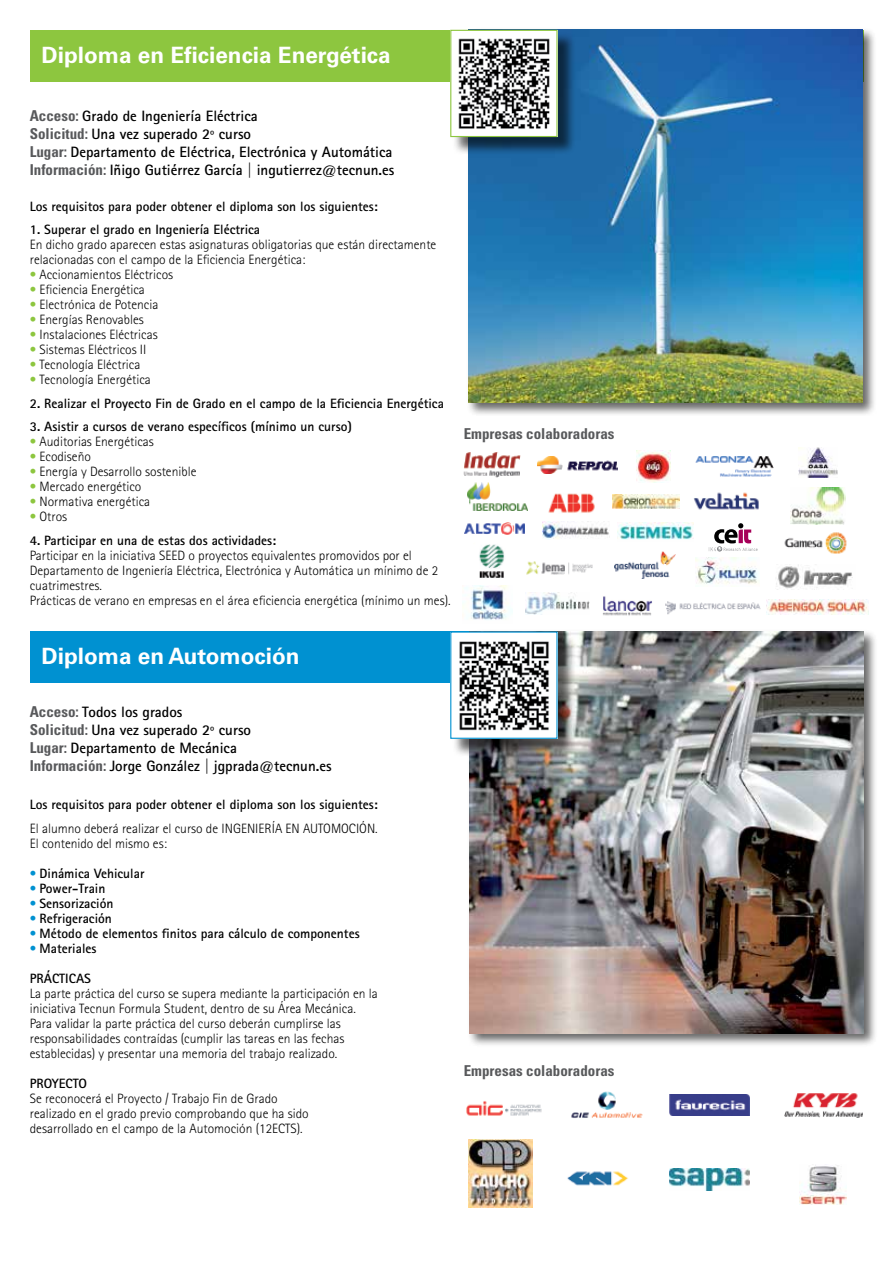
<style>
.page{position:relative;width:893px;height:1263px;background:#fff}
.page>*{position:absolute;margin:0;border:0;box-sizing:border-box;transform-origin:0 0}
.t1{font:700 22.5px "Univers LT Std";color:#fff}
.t2{font:700 15px/18px "Rotis Sans Serif Std";color:#000}
.t3{font:700 condensed 15px "Univers LT Std";color:#58595b}
.t4{font:300 13.5px/15px "Rotis Sans Serif Std";color:#000}
.t5{font:700 13.5px "Rotis Sans Serif Std";color:#000}
.s1{font-family:"Univers LT Std";font-stretch:condensed;color:#58595b}
.s2{color:#8dc63f}
.s3{font-weight:300;color:#0091d1}
</style>
<div class="page">
<div style="left:30px;top:631px;width:833px;height:52px;background:#0091d1"></div>
<div style="left:30px;top:30px;width:833px;height:52px;background:#8dc63f"></div>
<div style="left:467px;top:629px;width:410px;height:418px;background:#000;opacity:.6"></div>
<img style="left:469px;top:631px;width:394px;height:402px">
<div style="left:466px;top:28px;width:411px;height:388px;background:#000;opacity:.6"></div>
<img style="left:468px;top:30px;width:394px;height:372px">
<svg style="left:709px;top:523px;width:48px;height:29px"></svg>
<img style="left:548px;top:493px;width:47px;height:20px">
<img style="left:766px;top:600px;width:102px;height:14px">
<img style="left:695px;top:456px;width:79px;height:21px">
<img style="left:464px;top:522px;width:61px;height:12px">
<img style="left:636px;top:450px;width:34px;height:32px">
<img style="left:465px;top:585px;width:47px;height:35px">
<img style="left:784px;top:532px;width:63px;height:22px">
<img style="left:615px;top:551px;width:61px;height:27px">
<img style="left:467px;top:482px;width:60px;height:28px">
<img style="left:464px;top:452px;width:56px;height:25px">
<img style="left:776px;top:564px;width:77px;height:26px">
<img style="left:526px;top:561px;width:67px;height:14px">
<img style="left:696px;top:557px;width:62px;height:27px">
<img style="left:603px;top:596px;width:49px;height:20px">
<img style="left:525px;top:593px;width:64px;height:22px">
<img style="left:798px;top:447px;width:39px;height:30px">
<img style="left:613px;top:495px;width:67px;height:13px">
<img style="left:542px;top:521px;width:67px;height:18px">
<img style="left:790px;top:487px;width:55px;height:37px">
<img style="left:665px;top:601px;width:96px;height:14px">
<img style="left:537px;top:456px;width:81px;height:18px">
<img style="left:617px;top:522px;width:77px;height:18px">
<img style="left:694px;top:492px;width:65px;height:18px">
<img style="left:479px;top:544px;width:26px;height:34px">
<div style="left:452px;top:32px;width:124px;height:124px;background:#000;opacity:.6"></div>
<img style="left:452px;top:32px;width:104px;height:103px">
<div style="left:450px;top:30px;width:108px;height:107px;border:1px solid #8dc63f"></div>
<div style="left:452px;top:634px;width:124px;height:123px;background:#000;opacity:.6"></div>
<img style="left:452px;top:633px;width:104px;height:104px">
<div style="left:450px;top:631px;width:108px;height:108px;border:1px solid #0091d1"></div>
<img style="left:466px;top:1101px;width:76px;height:15px">
<img style="left:571px;top:1091px;width:72px;height:27px">
<img style="left:670px;top:1094px;width:79px;height:21px">
<img style="left:784px;top:1093px;width:78px;height:25px">
<img style="left:468px;top:1139px;width:65px;height:68px">
<img style="left:567px;top:1171px;width:62px;height:15px">
<img style="left:670px;top:1168px;width:79px;height:23px">
<img style="left:799px;top:1165px;width:48px;height:39px">
<h1 class="t1" style="left:42px;top:41px;width:351px">Diploma en Eficiencia Energética</h1>
<p class="t2" style="left:30px;top:107px;width:366px"><span class="s1">Acceso:</span> Grado de Ingeniería Eléctrica<br><span class="s1">Solicitud:</span> Una vez superado 2º curso<br><span class="s1">Lugar:</span> Departamento de Eléctrica, Electrónica y Automática <span class="s1">Información:</span> Iñigo Gutiérrez García | ingutierrez@tecnun.es</p>
<p class="t5" style="left:30px;top:198px;width:350px">Los requisitos para poder obtener el diploma son los siguientes:</p>
<p class="t5" style="left:30px;top:221px;width:232px">1. Superar el grado en Ingeniería Eléctrica</p>
<p class="t4" style="left:30px;top:237px;width:408px">En dicho grado aparecen estas asignaturas obligatorias que están directamente relacionadas con el campo de la Eficiencia Energética:</p>
<p class="t4" style="left:30px;top:267px;width:145px"><span class="s2">•</span> Accionamientos Eléctricos</p>
<p class="t4" style="left:30px;top:282px;width:117px"><span class="s2">•</span> Eficiencia Energética</p>
<p class="t4" style="left:30px;top:297px;width:130px"><span class="s2">•</span> Electrónica de Potencia</p>
<p class="t4" style="left:30px;top:312px;width:116px"><span class="s2">•</span> Energías Renovables</p>
<p class="t4" style="left:30px;top:327px;width:129px"><span class="s2">•</span> Instalaciones Eléctricas</p>
<p class="t4" style="left:30px;top:342px;width:118px"><span class="s2">•</span> Sistemas Eléctricos II</p>
<p class="t4" style="left:30px;top:357px;width:112px"><span class="s2">•</span> Tecnología Eléctrica</p>
<p class="t4" style="left:30px;top:372px;width:123px"><span class="s2">•</span> Tecnología Energética</p>
<p class="t5" style="left:30px;top:395px;width:416px">2. Realizar el Proyecto Fin de Grado en el campo de la Eficiencia Energética</p>
<p class="t5" style="left:30px;top:418px;width:324px">3. Asistir a cursos de verano específicos (mínimo un curso)</p>
<p class="t4" style="left:30px;top:434px;width:126px"><span class="s2">•</span> Auditorias Energéticas</p>
<p class="t4" style="left:30px;top:449px;width:63px"><span class="s2">•</span> Ecodiseño</p>
<p class="t4" style="left:30px;top:464px;width:168px"><span class="s2">•</span> Energía y Desarrollo sostenible</p>
<p class="t4" style="left:30px;top:479px;width:113px"><span class="s2">•</span> Mercado energético</p>
<p class="t4" style="left:30px;top:494px;width:122px"><span class="s2">•</span> Normativa energética</p>
<p class="t4" style="left:30px;top:509px;width:39px"><span class="s2">•</span> Otros</p>
<p class="t5" style="left:30px;top:532px;width:248px">4. Participar en una de estas dos actividades:</p>
<p class="t4" style="left:30px;top:548px;width:422px">Participar en la iniciativa SEED o proyectos equivalentes promovidos por el Departamento de Ingeniería Eléctrica, Electrónica y Automática un mínimo de 2 cuatrimestres.<br>Prácticas de verano en empresas en el área eficiencia energética (mínimo un mes).</p>
<p class="t3" style="left:464px;top:424px;width:152px">Empresas colaboradoras</p>
<h1 class="t1" style="left:42px;top:643px;width:259px">Diploma en Automoción</h1>
<p class="t2" style="left:30px;top:703px;width:303px"><span class="s1">Acceso:</span> Todos los grados<br><span class="s1">Solicitud:</span> Una vez superado 2º curso<br><span class="s1">Lugar:</span> Departamento de Mecánica<br><span class="s1">Información:</span> Jorge González | jgprada@tecnun.es</p>
<p class="t5" style="left:30px;top:796px;width:350px">Los requisitos para poder obtener el diploma son los siguientes:</p>
<p class="t4" style="left:30px;top:821px;width:349px">El alumno deberá realizar el curso de INGENIERÍA EN AUTOMOCIÓN.<br>El contenido del mismo es:</p>
<p class="t5" style="left:30px;top:865px;width:116px"><span class="s3">•</span> Dinámica Vehicular</p>
<p class="t5" style="left:30px;top:880px;width:77px"><span class="s3">•</span> Power-Train</p>
<p class="t5" style="left:30px;top:895px;width:85px"><span class="s3">•</span> Sensorización</p>
<p class="t5" style="left:30px;top:910px;width:84px"><span class="s3">•</span> Refrigeración</p>
<p class="t5" style="left:30px;top:925px;width:331px"><span class="s3">•</span> Método de elementos finitos para cálculo de componentes</p>
<p class="t5" style="left:30px;top:940px;width:68px"><span class="s3">•</span> Materiales</p>
<p class="t5" style="left:30px;top:970px;width:63px">PRÁCTICAS</p>
<p class="t4" style="left:30px;top:986px;width:350px">La parte práctica del curso se supera mediante la participación en la iniciativa Tecnun Formula Student, dentro de su Área Mecánica.<br>Para validar la parte práctica del curso deberán cumplirse las responsabilidades contraídas (cumplir las tareas en las fechas establecidas) y presentar una memoria del trabajo realizado.</p>
<p class="t5" style="left:30px;top:1075px;width:59px">PROYECTO</p>
<p class="t4" style="left:30px;top:1091px;width:280px">Se reconocerá el Proyecto / Trabajo Fin de Grado realizado en el grado previo comprobando que ha sido desarrollado en el campo de la Automoción (12ECTS).</p>
<p class="t3" style="left:464px;top:1062px;width:152px">Empresas colaboradoras</p>
</div>
